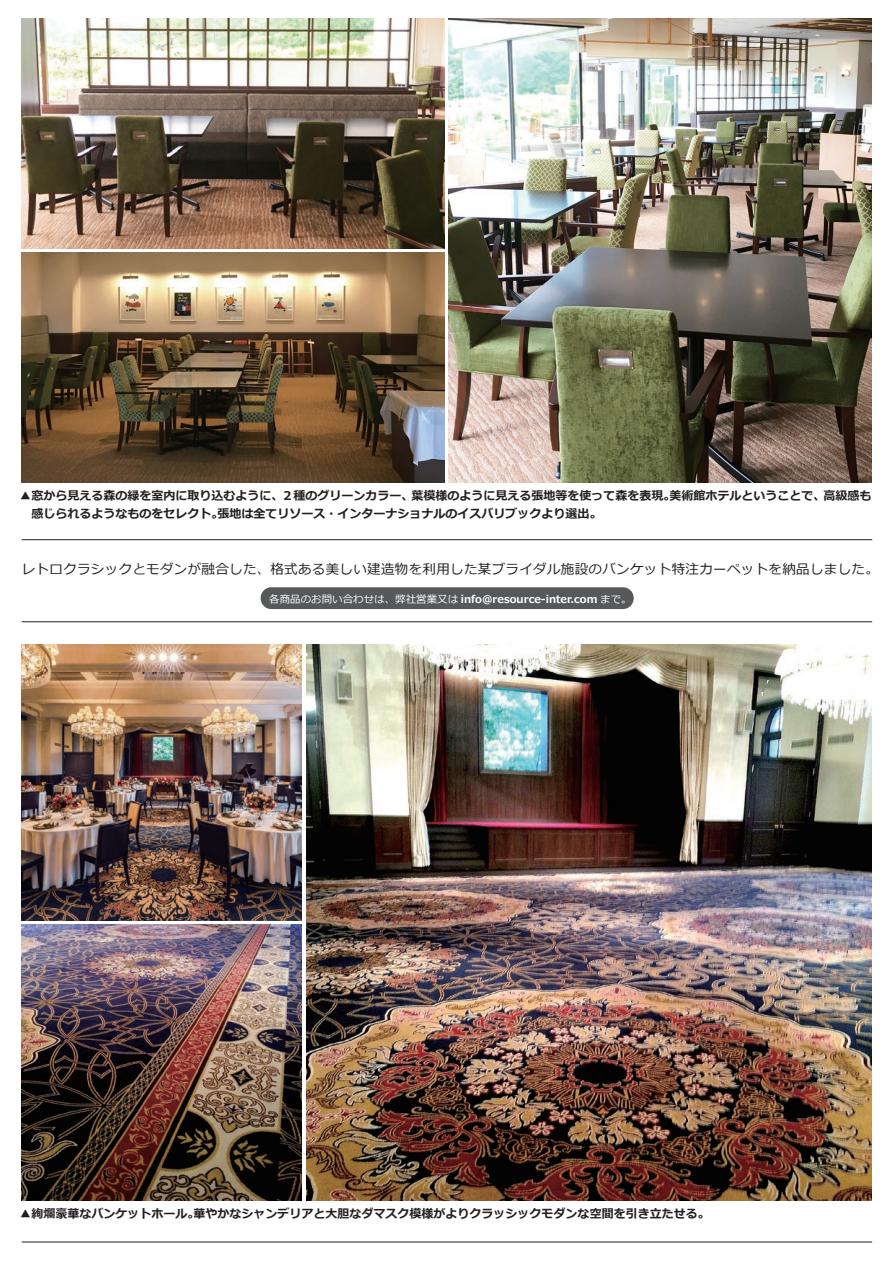
<style>
.page{position:relative;width:893px;height:1263px;background:#fff}
.page>*{position:absolute;margin:0;border:0;box-sizing:border-box;transform-origin:0 0}
.t1{font:13.5px "Meiryo";letter-spacing:.025em;color:#231f20}
.t2{font:700 12px/18px "Meiryo";color:#231f20}
.t3{font:700 10.5px "Meiryo";color:#fff}
.s1{font-weight:400}
</style>
<div class="page">
<img style="left:449px;top:19px;width:423px;height:463px">
<img style="left:21px;top:19px;width:423px;height:229px">
<img style="left:21px;top:253px;width:423px;height:229px">
<img style="left:306px;top:644px;width:566px;height:556px">
<img style="left:21px;top:644px;width:281px;height:276px">
<img style="left:21px;top:924px;width:281px;height:276px">
<hr style="left:22px;top:539px;width:850px;height:1px;background:#231f20">
<hr style="left:22px;top:621px;width:850px;height:1px;background:#231f20">
<hr style="left:22px;top:1241px;width:850px;height:1px;background:#231f20">
<div style="left:261px;top:587px;width:373px;height:22px;background:#57585a;border-radius:11px"></div>
<p class="t2" style="left:32px;top:487px;width:841px;text-indent:-12px">▲窓から見える森の緑を室内に取り込むように、２種のグリーンカラー、葉模様のように見える張地等を使って森を表現。美術館ホテルということで、高級感も感じられるようなものをセレクト。張地は全てリソース・インターナショナルのイスバリブックより選出。</p>
<p class="t1" style="left:22px;top:560px;width:859px">レトロクラシックとモダンが融合した、格式ある美しい建造物を利用した某ブライダル施設のバンケット特注カーペットを納品しました。</p>
<p class="t3" style="left:269px;top:591px;width:364px"><span class="s1">各商品のお問い合わせは、弊社営業又は</span> info@resource-inter.com <span class="s1">まで。</span></p>
<p class="t2" style="left:20px;top:1205px;width:692px">▲絢爛豪華なバンケットホール。華やかなシャンデリアと大胆なダマスク模様がよりクラッシックモダンな空間を引き立たせる。</p>
</div>
